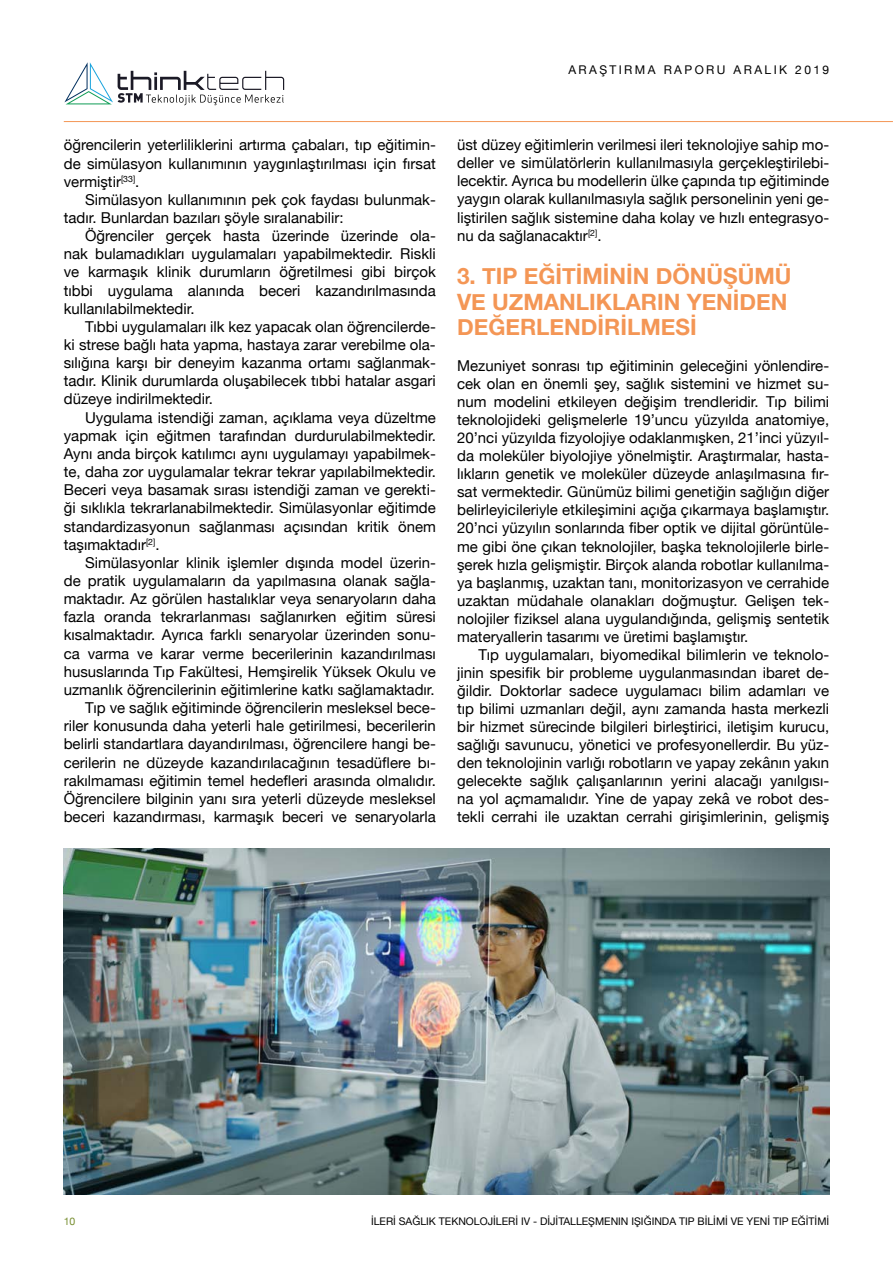
<style>
.page{position:relative;width:893px;height:1263px;background:#fff}
.page>*{position:absolute;margin:0;border:0;box-sizing:border-box;transform-origin:0 0}
.t1{font:700 22.5px/25.5px "Helvetica Neue";color:#f49655}
.t2{font:15px/18.1px "Helvetica Neue";color:#000;text-align:justify}
.t3{font:12px "Helvetica Neue";letter-spacing:.2em;color:#000}
.t4{font:10.5px "Helvetica Neue";color:#000}
.t5{font:10.5px "Helvetica Neue";color:#768d2e}
</style>
<div class="page">
<hr style="left:64px;top:121px;width:829px;height:1px;background:#f49655">
<svg style="left:64px;top:62px;width:220px;height:43px"></svg>
<img style="left:64px;top:848px;width:765px;height:347px">
<p class="t3" style="left:568px;top:61px;width:262px">ARAŞTIRMA RAPORU ARALIK 2019</p>
<p class="t2" style="left:64px;top:137px;width:374px">öğrencilerin yeterliliklerini artırma çabaları, tıp eğitimin&shy;de simülasyon kullanımının yaygınlaştırılması için fırsat vermiştir<sup>[33]</sup>.</p>
<p class="t2" style="left:64px;top:191px;width:374px;text-indent:21px">Simülasyon kullanımının pek çok faydası bulunmak&shy;tadır. Bunlardan bazıları şöyle sıralanabilir:</p>
<p class="t2" style="left:64px;top:228px;width:374px;text-indent:21px">Öğ renciler gerçek hasta üzerinde üzerinde ola&shy;nak bulamadıkları uygulamaları yapabilmektedir. Riskli ve karmaşık klinik durumların öğretilmesi gibi birçok tıbbi uygulama alanında beceri kazandırılmasında kullanılabilmektedir.</p>
<p class="t2" style="left:64px;top:318px;width:374px;text-indent:21px">Tıbbi uygulamaları ilk kez yapacak olan öğrencilerde&shy;ki strese bağlı hata yapma, hastaya zarar verebilme ola&shy;sılığına karşı bir deneyim kazanma ortamı sağlanmak&shy;tadır. Klinik durumlarda oluşabilecek tıbbi hatalar asgari düzeye indirilmektedir.</p>
<p class="t2" style="left:64px;top:409px;width:374px;text-indent:21px">Uygulama istendiğ i zaman, açıklama veya düzeltme yapmak için eğ itmen tarafından durdurulabilmektedir.<br>Aynı anda birçok katılımcı aynı uygulamayı yapabilmek&shy;te, daha zor uygulamalar tekrar tekrar yapılabilmektedir.<br>Beceri veya basamak sırası istendiğ i zaman ve gerekti&shy;ğ i sıklıkla tekrarlanabilmektedir. Simülasyonlar eğ itimde standardizasyonun sağ lanması açısından kritik önem taşımaktadır<sup>[2]</sup>.</p>
<p class="t2" style="left:64px;top:554px;width:374px;text-align:right">Simülasyonlar klinik işlemler dışında model üzerin-<br>de pratik uygulamaların da yapılmasına olanak sağ la&shy;maktadır. Az görü len hastalıklar veya senaryoların daha fazla oranda tekrarlanması sağ lanırken eğ itim sü resi kısalmaktadır. Ayrıca farklı senaryolar üzerinden sonu&shy;ca varma ve karar verme becerilerinin kazandırılması hususlarında Tıp Fakü ltesi, Hemşirelik Yü ksek Okulu ve uzmanlık öğrencilerinin eğ itimlerine katkı sağ lamaktadır.<br>Tıp ve sağ lık eğ itiminde öğrencilerin mesleksel bece&shy;riler konusunda daha yeterli hale getirilmesi, becerilerin belirli standartlara dayandırılması, öğrencilere hangi be&shy;cerilerin ne düzeyde kazandırılacağ ının tesadüflere bı&shy;rakılmaması eğ itimin temel hedefleri arasında olmalıdır.<br>Öğ rencilere bilginin yanı sıra yeterli düzeyde mesleksel beceri kazandırması, karmaşık beceri ve senaryolarla</p>
<p class="t2" style="left:457px;top:137px;width:374px">üst düzey eğ itimlerin verilmesi ileri teknolojiye sahip mo&shy;deller ve simülatörlerin kullanılmasıyla gerçekleştirilebi&shy;lecektir. Ayrıca bu modellerin ü lke çapında tıp eğ itiminde yaygın olarak kullanılmasıyla sağ lık personelinin yeni ge&shy;liştirilen sağ lık sistemine daha kolay ve hızlı entegrasyo&shy;nu da sağ lanacaktır<sup>[2]</sup>.</p>
<h1 class="t1" style="left:457px;top:264px;width:336px">3. TIP EĞİTİMİNİN DÖNÜŞÜMÜ<br>VE UZMANLIKLARIN YENİDEN<br>DEĞERLENDİRİLMESİ</h1>
<p class="t2" style="left:457px;top:358px;width:374px">Mezuniyet sonrası tıp eğitiminin geleceğini yönlendire&shy;cek olan en önemli şey, sağlık sistemini ve hizmet su&shy;num modelini etkileyen değişim trendleridir. Tıp bilimi teknolojideki gelişmelerle 19’uncu yüzyılda anatomiye, 20’nci yüzyılda fizyolojiye odaklanmışken, 21’inci yüzyıl&shy;da moleküler biyolojiye yönelmiştir. Araştırmalar, hasta&shy;lıkların genetik ve moleküler düzeyde anlaşılmasına fır&shy;sat vermektedir. Günümüz bilimi genetiğin sağlığın diğer belirleyicileriyle etkileşimini açığa çıkarmaya başlamıştır.<br>20’nci yüzyılın sonlarında fiber optik ve dijital görüntüle&shy;me gibi öne çıkan teknolojiler, başka teknolojilerle birle&shy;şerek hızla gelişmiştir. Birçok alanda robotlar kullanılma&shy;ya başlanmış, uzaktan tanı, monitorizasyon ve cerrahide uzaktan müdahale olanakları doğmuştur. Gelişen tek&shy;nolojiler fiziksel alana uygulandığında, gelişmiş sentetik materyallerin tasarımı ve üretimi başlamıştır.</p>
<p class="t2" style="left:457px;top:646px;width:374px;text-indent:21px">Tıp uygulamaları, biyomedikal bilimlerin ve teknolo&shy;jinin spesifik bir probleme uygulanmasından ibaret de&shy;ğildir. Doktorlar sadece uygulamacı bilim adamları ve tıp bilimi uzmanları değil, aynı zamanda hasta merkezli bir hizmet sürecinde bilgileri birleştirici, iletişim kurucu, sağlığı savunucu, yönetici ve profesyonellerdir. Bu yüz&shy;den teknolojinin varlığı robotların ve yapay zekânın yakın gelecekte sağlık çalışanlarının yerini alacağı yanılgısı&shy;na yol açmamalıdır. Yine de yapay zekâ ve robot des&shy;tekli cerrahi ile uzaktan cerrahi girişimlerinin, gelişmiş</p>
<p class="t5" style="left:64px;top:1214px;width:13px">10</p>
<p class="t4" style="left:371px;top:1214px;width:460px">İLERİ SAĞLIK TEKNOLOJİLERİ IV - DİJİTALLEŞMENIN IŞIĞINDA TIP BİLİMİ VE YENİ TIP EĞİTİMİ</p>
</div>
